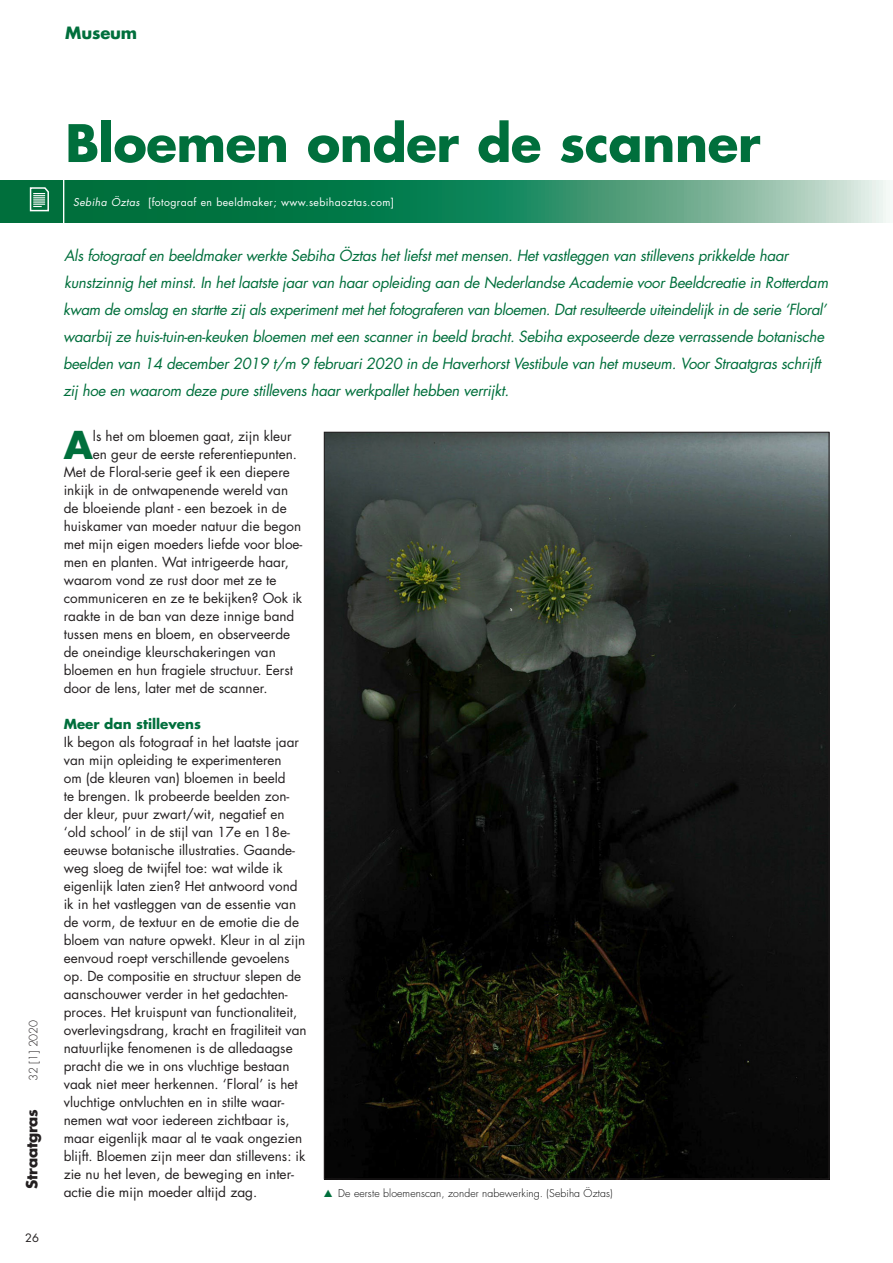
<style>
.page{position:relative;width:893px;height:1263px;background:#fff}
.page>*{position:absolute;margin:0;border:0;box-sizing:border-box;transform-origin:0 0}
.kop{font:700 50.25px "Futura Std";letter-spacing:-.01em;color:#006f3c}
.lopende_tekst_kop{font:700 37.35px "Futura Std";color:#006f3c}
.inhoudsopgave_kop{font:700 16.5px "Futura Std";letter-spacing:-.01em;color:#006f3c}
.Hoofdtekst{font:italic 15px/27px "Futura Std";letter-spacing:-.02em;color:#006f3c}
.t1{font:700 15px "Futura Std";letter-spacing:-.02em;color:#231f20}
.lopende_tekst_kop-2{font:13.5px/18px "Futura Std";color:#231f20}
.t2{font:700 13.5px "Futura Std";color:#006f3c}
.t3{font:300 11.25px "Futura Std";letter-spacing:-.02em;color:#231f20}
.t4{font:11.25px "Futura Std";color:#231f20}
.Normaal{font:10.5px "Futura Std";letter-spacing:.035em;color:#fff}
.t5{font:300 10.5px "Futura Std";letter-spacing:.01em;color:#000}
.s1{font-style:italic}
.s2{font-family:"European Pi Three";font-weight:400;color:#006f3c}
</style>
<div class="page">
<img style="left:326px;top:434px;width:501px;height:743px">
<svg style="left:0;top:180px;width:890px;height:43px;background:#36916a"></svg>
<svg style="left:29px;top:186px;width:21px;height:26px"></svg>
<hr style="left:63px;top:177px;width:1px;height:49px;background:#fff">
<p class="inhoudsopgave_kop" style="left:65px;top:22px;width:73px">Museum</p>
<p class="t3" style="left:27px;top:1080px;width:62px;rotate:-90deg">32 [1] 2020</p>
<p class="t1" style="left:22px;top:1188px;width:81px;rotate:-90deg">Straatgras</p>
<p class="t4" style="left:25px;top:1231px;width:16px">26</p>
<p class="kop" style="left:65px;top:110px;width:697px">Bloemen onder de scanner</p>
<p class="Normaal" style="left:73px;top:195px;width:323px"><span class="s1">Sebiha Öztas</span> [fotograaf en beeldmaker; www.sebihaoztas.com]</p>
<p class="Hoofdtekst" style="left:63px;top:242px;width:766px">Als fotograaf en beeldmaker werkte Sebiha Öztas het liefst met mensen. Het vastleggen van stillevens prikkelde haar kunstzinnig het minst. In het laatste jaar van haar opleiding aan de Nederlandse Academie voor Beeldcreatie in Rotterdam kwam de omslag en startte zij als experiment met het fotograferen van bloemen. Dat resulteerde uiteindelijk in de serie ‘Floral’ waarbij ze huis-tuin-en-keuken bloemen met een scanner in beeld bracht. Sebiha exposeerde deze verrassende botanische beelden van 14 december 2019 t/m 9 februari 2020 in de Haverhorst Vestibule van het museum. Voor Straatgras schrijft zij hoe en waarom deze pure stillevens haar werkpallet hebben verrijkt.</p>
<p class="lopende_tekst_kop" style="left:64px;top:420px;width:31px">A</p>
<p class="lopende_tekst_kop-2" style="left:93px;top:427px;width:200px">ls het om bloemen gaat, zijn kleur</p>
<p class="lopende_tekst_kop-2" style="left:93px;top:445px;width:206px">en geur de eerste referentiepunten.</p>
<p class="lopende_tekst_kop-2" style="left:64px;top:463px;width:228px">Met de Floral-serie geef ik een diepere</p>
<p class="lopende_tekst_kop-2" style="left:64px;top:481px;width:226px">inkijk in de ontwapenende wereld van</p>
<p class="lopende_tekst_kop-2" style="left:64px;top:499px;width:224px">de bloeiende plant - een bezoek in de</p>
<p class="lopende_tekst_kop-2" style="left:64px;top:517px;width:239px">huiskamer van moeder natuur die begon</p>
<p class="lopende_tekst_kop-2" style="left:64px;top:535px;width:240px">met mijn eigen moeders liefde voor bloe-</p>
<p class="lopende_tekst_kop-2" style="left:64px;top:553px;width:227px">men en planten. Wat intrigeerde haar,</p>
<p class="lopende_tekst_kop-2" style="left:64px;top:571px;width:214px">waarom vond ze rust door met ze te</p>
<p class="lopende_tekst_kop-2" style="left:64px;top:589px;width:240px">communiceren en ze te bekijken? Ook ik</p>
<p class="lopende_tekst_kop-2" style="left:64px;top:607px;width:232px">raakte in de ban van deze innige band</p>
<p class="lopende_tekst_kop-2" style="left:64px;top:625px;width:228px">tussen mens en bloem, en observeerde</p>
<p class="lopende_tekst_kop-2" style="left:64px;top:643px;width:214px">de oneindige kleurschakeringen van</p>
<p class="lopende_tekst_kop-2" style="left:64px;top:661px;width:231px">bloemen en hun fragiele structuur. Eerst</p>
<p class="lopende_tekst_kop-2" style="left:64px;top:679px;width:205px">door de lens, later met de scanner.</p>
<p class="t2" style="left:64px;top:715px;width:139px">Meer dan stillevens</p>
<p class="lopende_tekst_kop-2" style="left:64px;top:733px;width:244px">Ik begon als fotograaf in het laatste jaar van mijn opleiding te experimenteren<br>om (de kleuren van) bloemen in beeld<br>te brengen. Ik probeerde beelden zon&shy;der kleur, puur zwart/wit, negatief en ‘old school’ in de stijl van 17e en 18e&shy;eeuwse botanische illustraties. Gaande&shy;weg sloeg de twijfel toe: wat wilde ik eigenlijk laten zien? Het antwoord vond ik in het vastleggen van de essentie van de vorm, de textuur en de emotie die de bloem van nature opwekt. Kleur in al zijn eenvoud roept verschillende gevoelens op. De compositie en structuur slepen de aanschouwer verder in het gedachten&shy;proces. Het kruispunt van functionaliteit, overlevingsdrang, kracht en fragiliteit van natuurlijke fenomenen is de alledaagse pracht die we in ons vluchtige bestaan vaak niet meer herkennen. ‘Floral’ is het vluchtige ontvluchten en in stilte waar&shy;nemen wat voor iedereen zichtbaar is, maar eigenlijk maar al te vaak ongezien blijft. Bloemen zijn meer dan stillevens: ik zie nu het leven, de beweging en inter&shy;actie die mijn moeder altijd zag.</p>
<p class="t5" style="left:324px;top:1187px;width:290px"><span class="s2">G</span> De eerste bloemenscan, zonder nabewerking. (Sebiha Öztas)</p>
</div>
